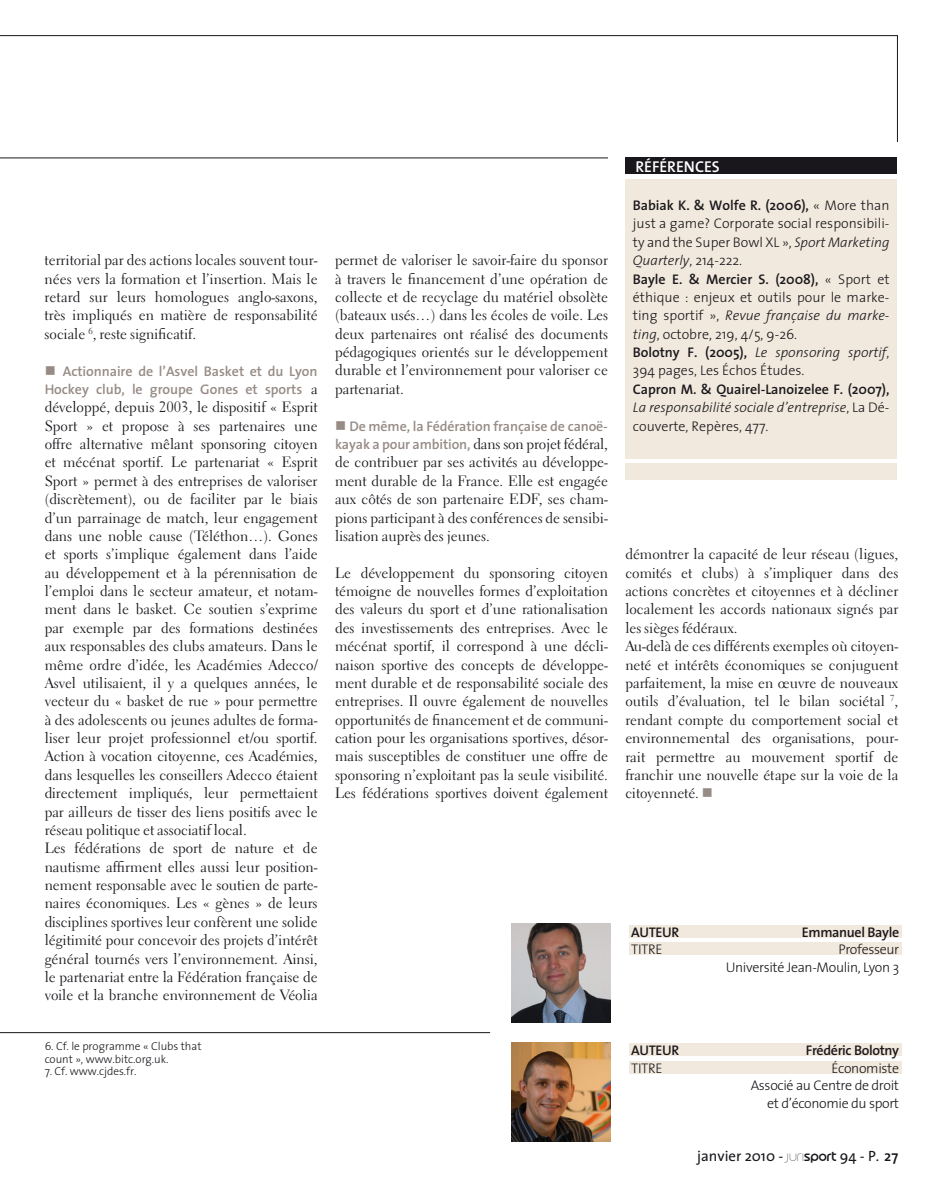
<style>
.page{position:relative;width:943px;height:1191px;background:#fff}
.page>*{position:absolute;margin:0;border:0;box-sizing:border-box;transform-origin:0 0}
.t1{font:600 15.75px "The Sans";color:#fff}
.t2{font:14.88px/18.4px "Electra LT Std";color:#1a171c;text-align:justify}
.t3{font:14.88px "The Sans";color:#1a171c}
.t4{font:300 14px/18.4px "The Sans";color:#1a171c}
.t5{font:600 14px/18.4px "The Sans";letter-spacing:-.005em;color:#968b85}
.t6{font:300 14px/17.5px "The Sans";letter-spacing:-.025em;color:#1a171c;text-align:right}
.t7{font:600 14px "The Sans";letter-spacing:-.025em;color:#1a171c}
.t8{font:300 11.38px/12.2px "The Sans";letter-spacing:-.005em;color:#1a171c}
.s1{font-family:"Electra LT Std";font-weight:400;font-size:14.88px;color:#1a171c}
.s2{font-family:"The Sans";font-weight:600;font-size:14px;color:#968b85}
.s3{font-weight:600}
.s4{font-style:italic}
.s5{color:#968b85}
.s6{font-family:"Spruce";font-weight:300}
.s7{font-family:"Spruce";font-weight:500}
</style>
<div class="page">
<svg style="left:0;top:35px;width:897px;height:123px"></svg>
<div style="left:608px;top:144px;width:17px;height:27px;background:#fff"></div>
<hr style="left:0;top:1032px;width:490px;height:1px;background:#1a171c">
<div style="left:629px;top:1061px;width:272px;height:12px;background:#f1e9dd"></div>
<img style="left:511px;top:1042px;width:100px;height:99px">
<div style="left:629px;top:1043px;width:272px;height:12px;background:#f1e9dd"></div>
<div style="left:629px;top:942px;width:272px;height:13px;background:#f1e9dd"></div>
<img style="left:511px;top:923px;width:100px;height:100px">
<div style="left:629px;top:925px;width:272px;height:12px;background:#f1e9dd"></div>
<div style="left:888px;top:143px;width:17px;height:27px;background:#fff"></div>
<div style="left:625px;top:157px;width:272px;height:17px;background:#1a171c"></div>
<div style="left:625px;top:463px;width:272px;height:17px;background:#f1e9dd"></div>
<div style="left:625px;top:179px;width:272px;height:279px;background:#f1e9dd"></div>
<p class="t2" style="left:45px;top:251px;width:274px">territorial par des actions locales souvent tour&shy;nées vers la formation et l’insertion. Mais le retard sur leurs homologues anglo-saxons, très impliqués en matière de responsabilité sociale <sup>6</sup>, reste significatif.</p>
<p class="t5" style="left:45px;top:361px;width:274px">■ Actionnaire de l’Asvel Basket et du Lyon<br>Hockey club, le groupe Gones et sports <span class="s1">a</span></p>
<p class="t2" style="left:45px;top:398px;width:274px;text-align:left">développé, depuis 2003, le dispositif « Esprit Sport » et propose à ses partenaires une offre alternative mêlant sponsoring citoyen et mécénat sportif. Le partenariat « Esprit Sport » permet à des entreprises de valoriser (discrètement), ou de faciliter par le biais d’un parrainage de match, leur engagement dans une noble cause (Téléthon…). Gones et sports s’implique également dans l’aide au développement et à la pérennisation de l’emploi dans le secteur amateur, et notam&shy;ment dans le basket. Ce soutien s’exprime par exemple par des formations destinées aux responsables des clubs amateurs. Dans le même ordre d’idée, les Académies Adecco/ Asvel utilisaient, il y a quelques années, le vecteur du « basket de rue » pour permettre à des adolescents ou jeunes adultes de forma&shy;liser leur projet professionnel et/ou sportif.<br>Action à vocation citoyenne, ces Académies, dans lesquelles les conseillers Adecco étaient directement impliqués, leur permettaient par ailleurs de tisser des liens positifs avec le réseau politique et associatif local.<br>Les fédérations de sport de nature et de nautisme affirment elles aussi leur position&shy;nement responsable avec le soutien de parte&shy;naires économiques. Les « gènes » de leurs disciplines sportives leur confèrent une solide légitimité pour concevoir des projets d’intérêt général tournés vers l’environnement. Ainsi, le partenariat entre la Fédération française de voile et la branche environnement de Véolia</p>
<p class="t8" style="left:45px;top:1040px;width:158px">6. Cf. le programme « Clubs that count », www.bitc.org.uk.</p>
<p class="t8" style="left:45px;top:1064px;width:93px">7. Cf. www.cjdes.fr.</p>
<p class="t2" style="left:335px;top:251px;width:274px">permet de valoriser le savoir-faire du sponsor à travers le financement d’une opération de collecte et de recyclage du matériel obsolète (bateaux usés…) dans les écoles de voile. Les deux partenaires ont réalisé des documents pédagogiques orientés sur le développement durable et l’environnement pour valoriser ce partenariat.</p>
<p class="t5" style="left:335px;top:416px;width:274px">■ De même, la Fédération française de canoë-</p>
<p class="t2" style="left:335px;top:435px;width:274px"><span class="s2">kayak a pour ambition,</span> dans son projet fédéral, de contribuer par ses activités au développe&shy;ment durable de la France. Elle est engagée aux côtés de son partenaire EDF, ses cham&shy;pions participant à des conférences de sensibi&shy;lisation auprès des jeunes.</p>
<p class="t2" style="left:335px;top:563px;width:274px">Le développement du sponsoring citoyen témoigne de nouvelles formes d’exploitation des valeurs du sport et d’une rationalisation des investissements des entreprises. Avec le mécénat sportif, il correspond à une décli&shy;naison sportive des concepts de développe&shy;ment durable et de responsabilité sociale des entreprises. Il ouvre également de nouvelles opportunités de financement et de communi&shy;cation pour les organisations sportives, désor&shy;mais susceptibles de constituer une offre de sponsoring n’exploitant pas la seule visibilité.<br>Les fédérations sportives doivent également</p>
<p class="t1" style="left:635px;top:153px;width:77px">Références</p>
<p class="t4" style="left:633px;top:196px;width:258px"><span class="s3">Babiak K. &amp; Wolfe R. (2006),</span> « More than just a game? Corporate social responsibili&shy;ty and the Super Bowl XL », <span class="s4">Sport Marketing Quarterly</span>, 214-222.<br><span class="s3">Bayle E. &amp; Mercier S. (2008),</span> « Sport et éthique : enjeux et outils pour le marke&shy;ting sportif », <span class="s4">Revue française du marke&shy;ting</span>, octobre, 219, 4/5, 9-26.<br><span class="s3">Bolotny F. (2005),</span> <span class="s4">Le sponsoring sportif</span>, 394 pages, Les Échos Études.<br><span class="s3">Capron M. &amp; Quairel-Lanoizelee F. (2007), </span><span class="s4">La responsabilité sociale d’entreprise</span>, La Dé&shy;couverte, Repères, 477.</p>
<p class="t2" style="left:625px;top:545px;width:274px;text-align:left">démontrer la capacité de leur réseau (ligues, comités et clubs) à s’impliquer dans des actions concrètes et citoyennes et à décliner localement les accords nationaux signés par les sièges fédéraux.<br>Au-delà de ces différents exemples où citoyen&shy;neté et intérêts économiques se conjuguent parfaitement, la mise en œuvre de nouveaux outils d’évaluation, tel le bilan sociétal <sup>7</sup>, rendant compte du comportement social et environnemental des organisations, pour&shy;rait permettre au mouvement sportif de franchir une nouvelle étape sur la voie de la citoyenneté. <span class="s5">■</span></p>
<p class="t7" style="left:631px;top:920px;width:50px">AUTEUR</p>
<p class="t7" style="left:802px;top:920px;width:99px">Emmanuel Bayle</p>
<p class="t4" style="left:631px;top:939px;width:23px">Titre</p>
<p class="t6" style="left:725px;top:940px;width:175px">Professeur<br>Université Jean-Moulin, Lyon 3</p>
<p class="t7" style="left:631px;top:1038px;width:50px">AUTEUR</p>
<p class="t7" style="left:805px;top:1038px;width:95px">Frédéric Bolotny</p>
<p class="t4" style="left:631px;top:1058px;width:23px">Titre</p>
<p class="t6" style="left:750px;top:1058px;width:150px">Économiste<br>Associé au Centre de droit et d’économie du sport</p>
<p class="t3" style="left:697px;top:1143px;width:202px">janvier 2010 - <span class="s6">juri</span><span class="s7">sport</span> 94 - P. <span class="s3">27</span></p>
</div>
